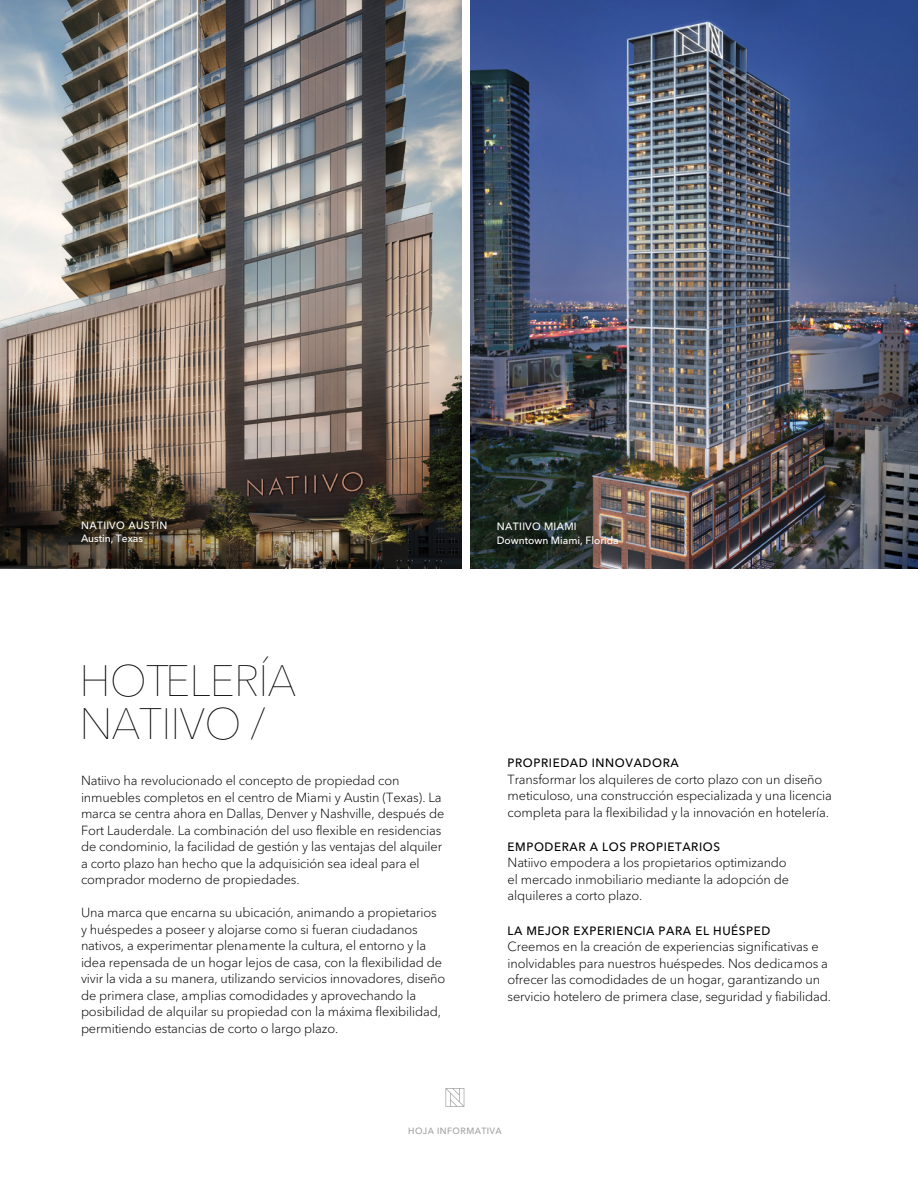
<style>
.page{position:relative;width:918px;height:1188px;background:#fff}
.page>*{position:absolute;margin:0;border:0;box-sizing:border-box;transform-origin:0 0}
.t1{font:100 43.5px/43.5px "Avenir Next LT Pro";letter-spacing:-.02em;color:#000}
.t2{font:300 13.2px/16.5px "Avenir Next LT Pro";letter-spacing:-.01em;color:#000}
.t3{font:500 12px "Avenir Next LT Pro";letter-spacing:.05em;color:#000}
.t4{font:500 10.5px/13.5px "Avenir Next LT Pro";color:#fff}
.t5{font:500 10.5px/13.5px "Avenir Next LT Pro";letter-spacing:.02em;color:#fff}
.t6{font:500 9px "Avenir Next LT Pro";letter-spacing:.05em;color:#a1a1a3}
</style>
<div class="page">
<svg style="left:446px;top:1088px;width:18px;height:19px"></svg>
<img style="left:0;top:0;width:461px;height:397px">
<img style="left:0;top:397px;width:461px;height:171px">
<img style="left:471px;top:0;width:447px;height:568px">
<div style="left:74px;top:514px;width:100px;height:37px;background:#000;opacity:.75"></div>
<p class="t5" style="left:81px;top:518px;width:88px">NATIIVO AUSTIN<br>Austin, Texas</p>
<p class="t4" style="left:497px;top:520px;width:124px">NATIIVO MIAMI<br>Downtown Miami, Florida</p>
<h1 class="t1" style="left:80px;top:656px;width:218px">HOTELERÍA<br>NATIIVO /</h1>
<p class="t2" style="left:81px;top:772px;width:365px">Natiivo ha revolucionado el concepto de propiedad con inmuebles completos en el centro de Miami y Austin (Texas). La marca se centra ahora en Dallas, Denver y Nashville, después de Fort Lauderdale. La combinación del uso flexible en residencias de condominio, la facilidad de gestión y las ventajas del alquiler a corto plazo han hecho que la adquisición sea ideal para el comprador moderno de propiedades.</p>
<p class="t2" style="left:81px;top:904px;width:366px">Una marca que encarna su ubicación, animando a propietarios y huéspedes a poseer y alojarse como si fueran ciudadanos nativos, a experimentar plenamente la cultura, el entorno y la idea repensada de un hogar lejos de casa, con la flexibilidad de vivir la vida a su manera, utilizando servicios innovadores, diseño de primera clase, amplias comodidades y aprovechando la posibilidad de alquilar su propiedad con la máxima flexibilidad, permitiendo estancias de corto o largo plazo.</p>
<p class="t3" style="left:508px;top:753px;width:173px">PROPRIEDAD INNOVADORA</p>
<p class="t2" style="left:508px;top:770px;width:326px">Transformar los alquileres de corto plazo con un diseño meticuloso, una construcción especializada y una licencia completa para la flexibilidad y la innovación en hotelería.</p>
<p class="t3" style="left:508px;top:836px;width:214px">EMPODERAR A LOS PROPIETARIOS</p>
<p class="t2" style="left:508px;top:854px;width:283px">Natiivo empodera a los propietarios optimizando el mercado inmobiliario mediante la adopción de alquileres a corto plazo.</p>
<p class="t3" style="left:508px;top:920px;width:264px">LA MEJOR EXPERIENCIA PARA EL HUÉSPED</p>
<p class="t2" style="left:508px;top:938px;width:325px">Creemos en la creación de experiencias significativas e inolvidables para nuestros huéspedes. Nos dedicamos a ofrecer las comodidades de un hogar, garantizando un servicio hotelero de primera clase, seguridad y fiabilidad.</p>
<p class="t6" style="left:408px;top:1124px;width:95px">HOJA INFORMATIVA</p>
</div>
